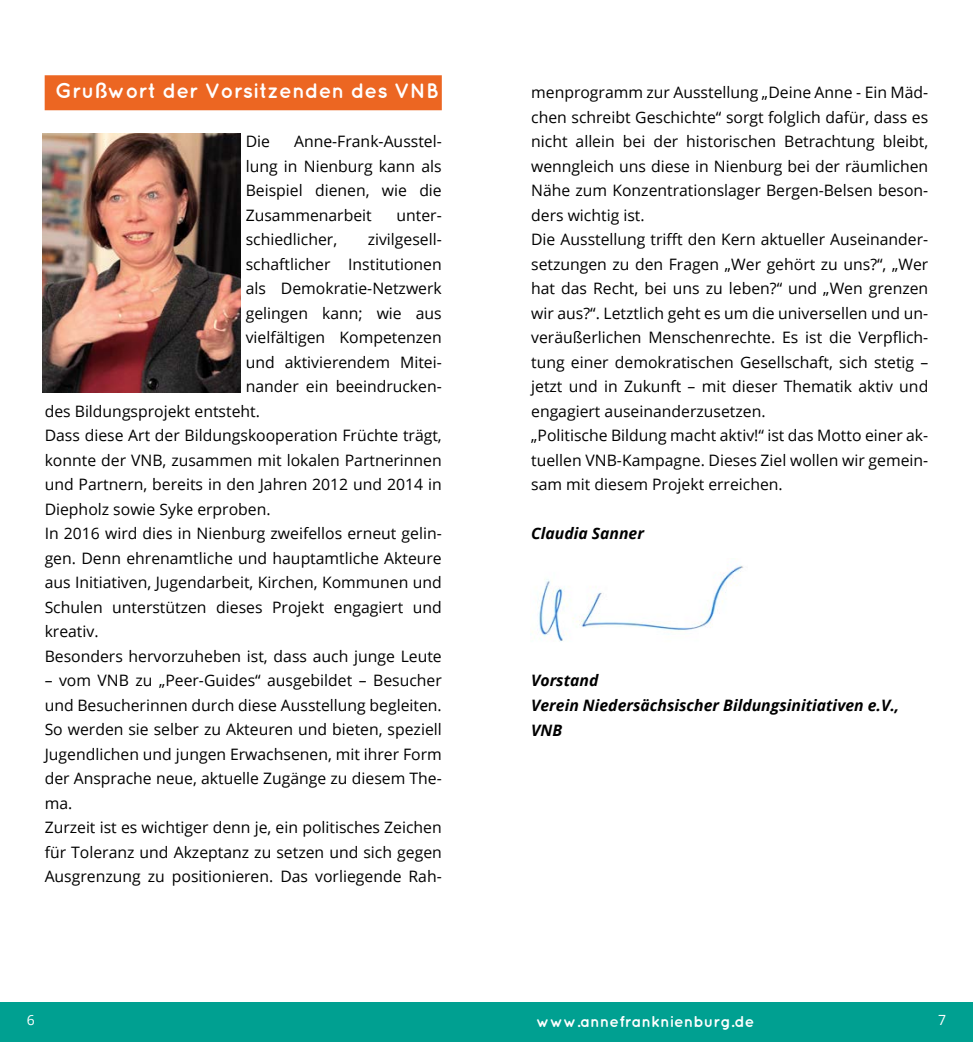
<style>
.page{position:relative;width:973px;height:1042px;background:#fff}
.page>*{position:absolute;margin:0;border:0;box-sizing:border-box;transform-origin:0 0}
.t1{font:700 21px "Quicksand";color:#fff}
.t2{font:15.75px/24.5px "Open Sans";color:#000}
.t3{font:italic 700 15.75px/24.5px "Open Sans";color:#000}
.t4{font:700 15.75px "Quicksand";color:#fff}
.t5{font:14px "Open Sans";color:#fff}
</style>
<div class="page">
<div style="left:0;top:1002px;width:972px;height:40px;background:#00a091"></div>
<div style="left:45px;top:75px;width:396px;height:35px;background:#ec6622"></div>
<img style="left:42px;top:134px;width:199px;height:258px">
<img style="left:532px;top:565px;width:211px;height:76px">
<h1 class="t1" style="left:55px;top:78px;width:385px">Grußwort der Vorsitzenden des VNB</h1>
<p class="t2" style="left:246px;top:129px;width:26px">Die</p>
<p class="t2" style="left:246px;top:129px;width:197px;text-align:justify;text-indent:48px">Anne-Frank-Ausstel&shy;lung in Nienburg kann als Beispiel dienen, wie die Zusammenarbeit</p>
<p class="t2" style="left:396px;top:202px;width:47px">unter-</p>
<p class="t2" style="left:246px;top:227px;width:93px">schiedlicher,</p>
<p class="t2" style="left:367px;top:227px;width:76px">zivilgesell-</p>
<p class="t2" style="left:246px;top:251px;width:197px">schaftlicher Institutionen</p>
<p class="t2" style="left:246px;top:276px;width:197px">als Demokratie-Netzwerk</p>
<p class="t2" style="left:246px;top:300px;width:197px">gelingen kann; wie aus</p>
<p class="t2" style="left:246px;top:325px;width:197px">vielfältigen Kompetenzen</p>
<p class="t2" style="left:246px;top:349px;width:197px">und aktivierendem Mitei-</p>
<p class="t2" style="left:246px;top:374px;width:197px">nander ein beeindrucken-</p>
<p class="t2" style="left:45px;top:398px;width:217px">des Bildungsprojekt entsteht.</p>
<p class="t2" style="left:45px;top:423px;width:398px">Dass diese Art der Bildungskooperation Früchte trägt,</p>
<p class="t2" style="left:45px;top:447px;width:398px">konnte der VNB, zusammen mit lokalen Partnerinnen</p>
<p class="t2" style="left:45px;top:472px;width:398px">und Partnern, bereits in den Jahren 2012 und 2014 in</p>
<p class="t2" style="left:45px;top:496px;width:227px">Diepholz sowie Syke erproben.</p>
<p class="t2" style="left:45px;top:521px;width:398px">In 2016 wird dies in Nienburg zweifellos erneut gelin-</p>
<p class="t2" style="left:45px;top:545px;width:398px">gen. Denn ehrenamtliche und hauptamtliche Akteure</p>
<p class="t2" style="left:45px;top:570px;width:398px">aus Initiativen, Jugendarbeit, Kirchen, Kommunen und</p>
<p class="t2" style="left:45px;top:594px;width:398px">Schulen unterstützen dieses Projekt engagiert und</p>
<p class="t2" style="left:45px;top:619px;width:55px">kreativ.</p>
<p class="t2" style="left:45px;top:643px;width:398px">Besonders hervorzuheben ist, dass auch junge Leute</p>
<p class="t2" style="left:45px;top:668px;width:398px">– vom VNB zu „Peer-Guides“ ausgebildet – Besucher und Besucherinnen durch diese Ausstellung begleiten.<br>So werden sie selber zu Akteuren und bieten, speziell Jugendlichen und jungen Erwachsenen, mit ihrer Form der Ansprache neue, aktuelle Zugänge zu diesem The&shy;ma.<br>Zurzeit ist es wichtiger denn je, ein politisches Zeichen für Toleranz und Akzeptanz zu setzen und sich gegen Ausgrenzung zu positionieren. Das vorliegende Rah-</p>
<p class="t2" style="left:531px;top:80px;width:398px">menprogramm zur Ausstellung „Deine Anne - Ein Mäd&shy;chen schreibt Geschichte“ sorgt folglich dafür, dass es nicht allein bei der historischen Betrachtung bleibt, wenngleich uns diese in Nienburg bei der räumlichen Nähe zum Konzentrationslager Bergen-Belsen beson&shy;ders wichtig ist.<br>Die Ausstellung trifft den Kern aktueller Auseinander&shy;setzungen zu den Fragen „Wer gehört zu uns?“, „Wer hat das Recht, bei uns zu leben?“ und „Wen grenzen wir aus?“. Letztlich geht es um die universellen und un&shy;veräußerlichen Menschenrechte. Es ist die Verpflich&shy;tung einer demokratischen Gesellschaft, sich stetig – jetzt und in Zukunft – mit dieser Thematik aktiv und engagiert auseinanderzusetzen.<br>„Politische Bildung macht aktiv!“ ist das Motto einer ak&shy;tuellen VNB-Kampagne. Dieses Ziel wollen wir gemein&shy;sam mit diesem Projekt erreichen.</p>
<p class="t3" style="left:531px;top:521px;width:114px">Claudia Sanner</p>
<p class="t3" style="left:531px;top:668px;width:369px">Vorstand<br>Verein Niedersächsischer Bildungsinitiativen e.V.,<br>VNB</p>
<p class="t5" style="left:27px;top:1010px;width:10px">6</p>
<p class="t4" style="left:536px;top:1012px;width:220px">www.annefranknienburg.de</p>
<p class="t5" style="left:938px;top:1010px;width:10px">7</p>
</div>
